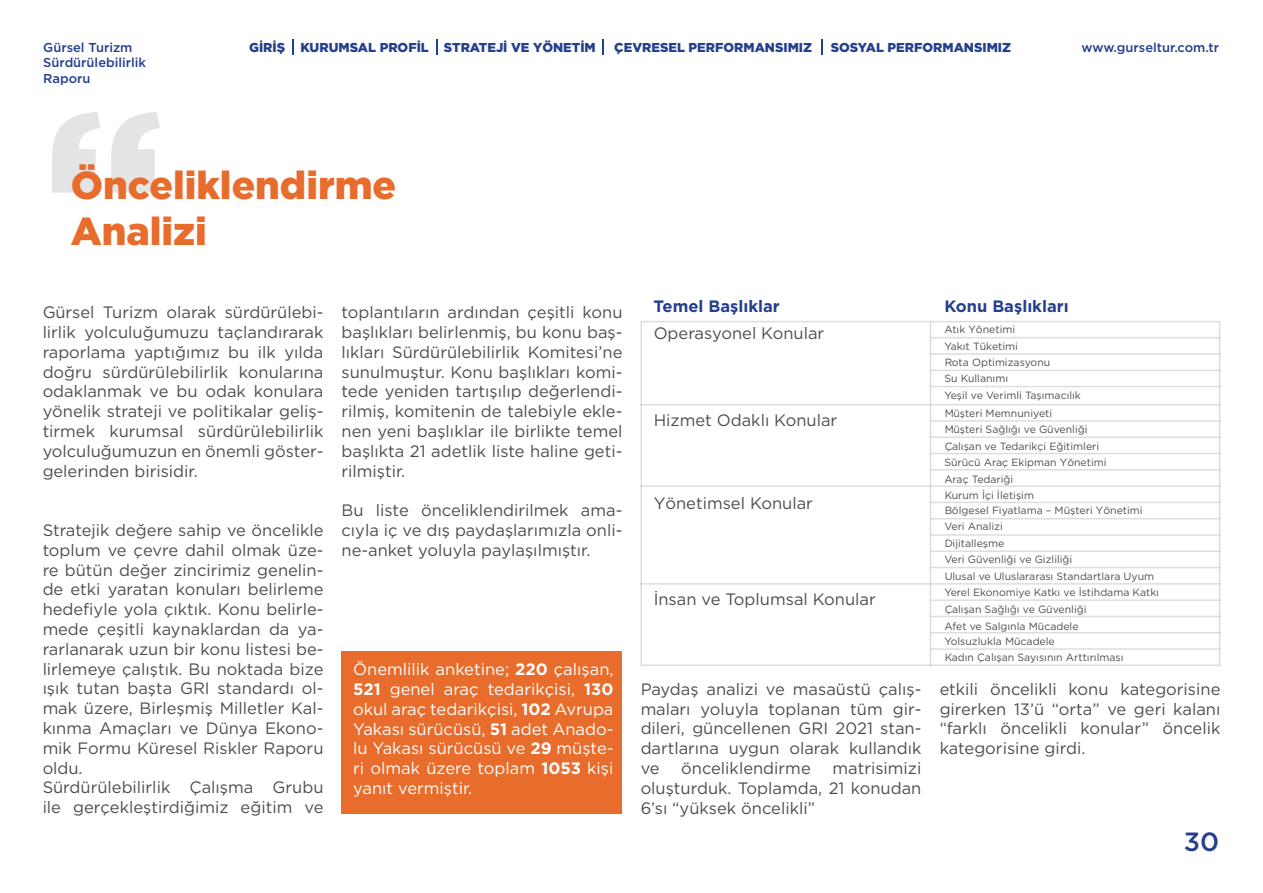
<style>
.page{position:relative;width:1263px;height:893px;background:#fff}
.page>*{position:absolute;margin:0;border:0;box-sizing:border-box;transform-origin:0 0}
.t1{font:222.75px "Gotham Black TR";color:#231f20}
.t2{font:39px/46.8px "Gotham Black TR";color:#e86c2b}
.t3{font:26.4px "Gotham Medium TR";color:#253f8e}
.t4{font:16.5px/19.8px "Gotham Book TR";color:#231f20;text-align:justify}
.t5{font:16.5px/19.8px "Gotham Book TR";color:#fff;text-align:justify}
.t6{font:16.5px "Gotham Bold TR";color:#253f8e}
.t7{font:12.9px "Gotham Black TR";color:#253f8e}
.t8{font:12.9px/15.5px "Gotham Medium TR";color:#253f8e}
.t9{font:10.5px/16.4px "Gotham Book TR";color:#231f20}
.s1{font-family:"Gotham Bold TR"}
</style>
<div class="page">
<div style="left:341px;top:651px;width:281px;height:163px;background:#e86c2b"></div>
<div style="left:640px;top:321px;width:580px;height:345px;border:2px solid #a8abab"></div>
<hr style="left:930px;top:337px;width:290px;height:1px;background:#a8abab">
<hr style="left:930px;top:321px;width:1px;height:345px;background:#a8abab">
<hr style="left:930px;top:453px;width:290px;height:1px;background:#a8abab">
<hr style="left:930px;top:550px;width:290px;height:2px;background:#a8abab">
<hr style="left:930px;top:369px;width:290px;height:2px;background:#a8abab">
<hr style="left:930px;top:518px;width:290px;height:1px;background:#a8abab">
<hr style="left:930px;top:420px;width:290px;height:2px;background:#a8abab">
<hr style="left:640px;top:583px;width:580px;height:2px;background:#a8abab">
<hr style="left:930px;top:469px;width:290px;height:2px;background:#a8abab">
<hr style="left:930px;top:616px;width:290px;height:1px;background:#a8abab">
<hr style="left:930px;top:632px;width:290px;height:1px;background:#a8abab">
<hr style="left:930px;top:648px;width:290px;height:2px;background:#a8abab">
<hr style="left:930px;top:353px;width:290px;height:2px;background:#a8abab">
<hr style="left:640px;top:485px;width:580px;height:2px;background:#a8abab">
<hr style="left:640px;top:404px;width:580px;height:1px;background:#a8abab">
<hr style="left:930px;top:567px;width:290px;height:1px;background:#a8abab">
<hr style="left:930px;top:386px;width:290px;height:1px;background:#a8abab">
<hr style="left:930px;top:534px;width:290px;height:2px;background:#a8abab">
<hr style="left:930px;top:436px;width:290px;height:2px;background:#a8abab">
<hr style="left:930px;top:599px;width:290px;height:2px;background:#a8abab">
<hr style="left:930px;top:502px;width:290px;height:1px;background:#a8abab">
<svg style="left:292px;top:39px;width:2px;height:16px"></svg>
<svg style="left:436px;top:39px;width:1px;height:16px"></svg>
<svg style="left:602px;top:39px;width:2px;height:16px"></svg>
<svg style="left:821px;top:39px;width:1px;height:16px"></svg>
<p class="t7" style="left:249px;top:40px;width:348px">GİRİŞ KURUMSAL PROFİL STRATEJİ VE YÖNETİM</p>
<p class="t7" style="left:614px;top:40px;width:199px">ÇEVRESEL PERFORMANSIMIZ</p>
<p class="t7" style="left:831px;top:40px;width:182px">SOSYAL PERFORMANSIMIZ</p>
<p class="t8" style="left:43px;top:39px;width:104px">Gürsel Turizm<br>Sürdürülebilirlik<br>Raporu</p>
<p class="t8" style="left:1081px;top:39px;width:139px">www.gurseltur.com.tr</p>
<h1 class="t1" style="left:43px;top:61px;width:123px">“</h1>
<h2 class="t2" style="left:71px;top:160px;width:327px">Önceliklendirme<br>Analizi</h2>
<p class="t4" style="left:43px;top:302px;width:282px">Gürsel Turizm olarak sürdürülebi&shy;lirlik yolculuğumuzu taçlandırarak raporlama yaptığımız bu ilk yılda doğru sürdürülebilirlik konularına odaklanmak ve bu odak konulara yönelik strateji ve politikalar geliş&shy;tirmek kurumsal sürdürülebilirlik yolculuğumuzun en önemli göster&shy;gelerinden birisidir.</p>
<p class="t4" style="left:43px;top:520px;width:282px;text-align:left">Stratejik değere sahip ve öncelikle toplum ve çevre dahil olmak üze&shy;re bütün değer zincirimiz genelin&shy;de etki yaratan konuları belirleme hedefiyle yola çıktık. Konu belirle&shy;mede çeşitli kaynaklardan da ya&shy;rarlanarak uzun bir konu listesi be&shy;lirlemeye çalıştık. Bu noktada bize ışık tutan başta GRI standardı ol&shy;mak üzere, Birleşmiş Milletler Kal&shy;kınma Amaçları ve Dünya Ekono&shy;mik Formu Küresel Riskler Raporu oldu.<br>Sürdürülebilirlik Çalışma Grubu ile gerçekleştirdiğimiz eğitim ve</p>
<p class="t4" style="left:341px;top:302px;width:282px">toplantıların ardından çeşitli konu başlıkları belirlenmiş, bu konu baş&shy;lıkları Sürdürülebilirlik Komitesi’ne sunulmuştur. Konu başlıkları komi&shy;tede yeniden tartışılıp değerlendi&shy;rilmiş, komitenin de talebiyle ekle&shy;nen yeni başlıklar ile birlikte temel başlıkta 21 adetlik liste haline geti&shy;rilmiştir.</p>
<p class="t4" style="left:341px;top:500px;width:282px">Bu liste önceliklendirilmek ama&shy;cıyla iç ve dış paydaşlarımızla onli&shy;ne-anket yoluyla paylaşılmıştır.</p>
<p class="t5" style="left:353px;top:659px;width:262px">Önemlilik anketine; <span class="s1">220</span> çalışan, <span class="s1">521</span> genel araç tedarikçisi, <span class="s1">130 </span>okul araç tedarikçisi, <span class="s1">102</span> Avrupa Yakası sürücüsü, <span class="s1">51</span> adet Anado&shy;lu Yakası sürücüsü ve <span class="s1">29</span> müşte&shy;ri olmak üzere toplam <span class="s1">1053</span> kişi yanıt vermiştir.</p>
<p class="t6" style="left:654px;top:297px;width:128px">Temel Başlıklar</p>
<p class="t4" style="left:654px;top:323px;width:172px">Operasyonel Konular</p>
<p class="t4" style="left:654px;top:410px;width:185px">Hizmet Odaklı Konular</p>
<p class="t4" style="left:654px;top:493px;width:161px">Yönetimsel Konular</p>
<p class="t4" style="left:654px;top:589px;width:224px">İnsan ve Toplumsal Konular</p>
<p class="t4" style="left:640px;top:679px;width:282px">Paydaş analizi ve masaüstü çalış&shy;maları yoluyla toplanan tüm gir&shy;dileri, güncellenen GRI 2021 stan&shy;dartlarına uygun olarak kullandık ve</p>
<p class="t4" style="left:681px;top:758px;width:131px">önceliklendirme</p>
<p class="t4" style="left:640px;top:758px;width:282px;text-indent:192px">matrisimizi oluşturduk. Toplamda, 21 konudan 6’sı “yüksek öncelikli”</p>
<p class="t6" style="left:944px;top:297px;width:126px">Konu Başlıkları</p>
<p class="t9" style="left:944px;top:321px;width:72px">Atık Yönetimi</p>
<p class="t9" style="left:944px;top:338px;width:75px">Yakıt Tüketimi</p>
<p class="t9" style="left:944px;top:354px;width:107px">Rota Optimizasyonu</p>
<p class="t9" style="left:944px;top:370px;width:65px">Su Kullanımı</p>
<p class="t9" style="left:944px;top:387px;width:138px">Yeşil ve Verimli Taşımacılık</p>
<p class="t9" style="left:944px;top:405px;width:109px">Müşteri Memnuniyeti</p>
<p class="t9" style="left:944px;top:421px;width:145px">Müşteri Sağlığı ve Güvenliği</p>
<p class="t9" style="left:944px;top:438px;width:156px">Çalışan ve Tedarikçi Eğitimleri</p>
<p class="t9" style="left:944px;top:454px;width:164px">Sürücü Araç Ekipman Yönetimi</p>
<p class="t9" style="left:944px;top:471px;width:70px">Araç Tedariği</p>
<p class="t9" style="left:944px;top:487px;width:91px">Kurum İçi İletişim</p>
<p class="t9" style="left:944px;top:502px;width:200px">Bölgesel Fiyatlama – Müşteri Yönetimi</p>
<p class="t9" style="left:944px;top:518px;width:60px">Veri Analizi</p>
<p class="t9" style="left:944px;top:535px;width:61px">Dijitalleşme</p>
<p class="t9" style="left:944px;top:551px;width:129px">Veri Güvenliği ve Gizliliği</p>
<p class="t9" style="left:944px;top:568px;width:211px">Ulusal ve Uluslararası Standartlara Uyum</p>
<p class="t9" style="left:944px;top:584px;width:216px">Yerel Ekonomiye Katkı ve İstihdama Katkı</p>
<p class="t9" style="left:944px;top:633px;width:181px">Yolsuzlukla Mücadele<br>Kadın Çalışan Sayısının Arttırılması</p>
<p class="t9" style="left:944px;top:601px;width:144px">Çalışan Sağlığı ve Güvenliği</p>
<p class="t9" style="left:944px;top:618px;width:136px">Afet ve Salgınla Mücadele</p>
<p class="t4" style="left:939px;top:679px;width:282px">etkili öncelikli konu kategorisine girerken 13’ü “orta” ve geri kalanı “farklı öncelikli konular” öncelik kategorisine girdi.</p>
<h3 class="t3" style="left:1184px;top:826px;width:37px">30</h3>
</div>
